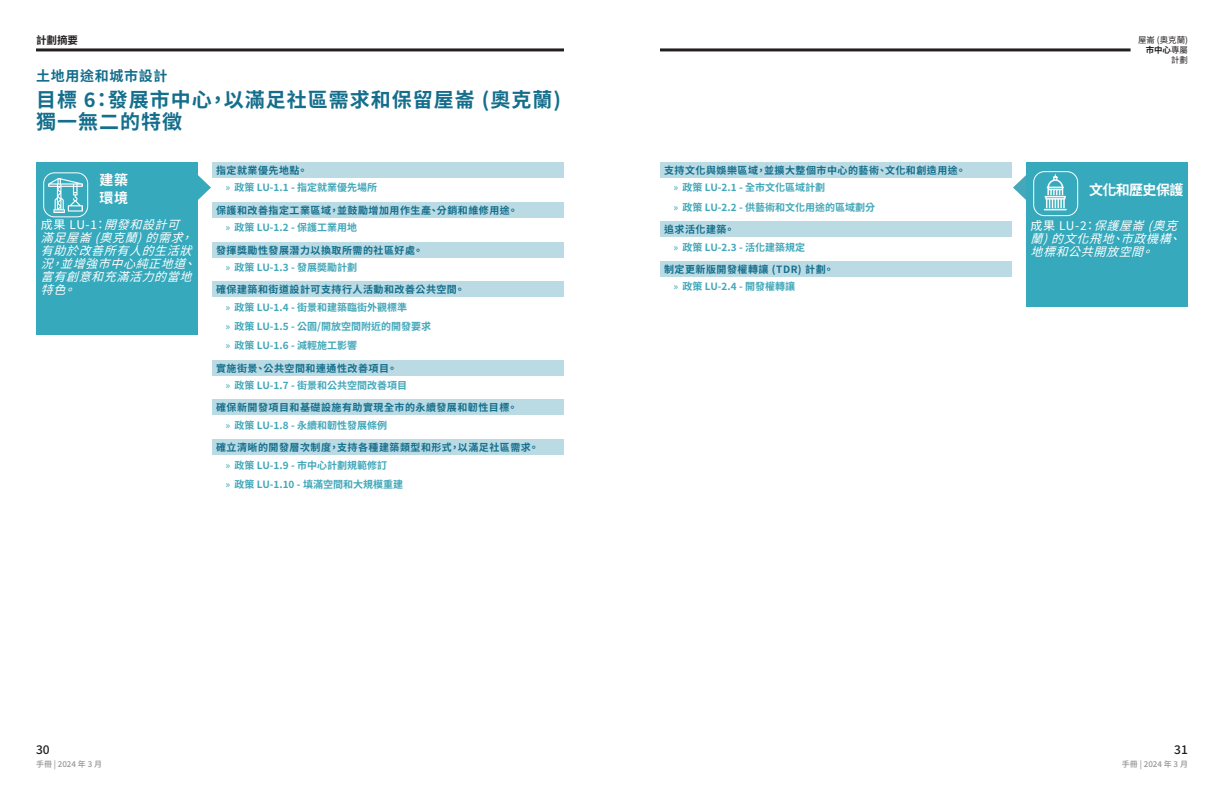
<style>
.page{position:relative;width:1224px;height:792px;background:#fff}
.page>*{position:absolute;margin:0;border:0;box-sizing:border-box;transform-origin:0 0}
.VA_Body_Text{font:700 20px/22px "Noto Sans TC";letter-spacing:.05em;color:#146e8c}
.VA_Body_Text-2{font:700 14px "Noto Sans TC";letter-spacing:-.04em;color:#fff}
.VA_Body_Text-3{font:700 14px "Noto Sans TC";letter-spacing:.05em;color:#146e8c}
.VA_Body_Text-4{font:italic 12px/13px "Noto Sans TC";color:#fff}
.t1{font:500 12px "Noto Sans TC";color:#231f20}
.t2{font:700 10.5px "Noto Sans TC";color:#231f20}
.t3{font:700 10px "Noto Sans TC";color:#41a7b9}
.VA_Body_Text-5{font:700 10px "Noto Sans TC";letter-spacing:.05em;color:#146e8c}
.t4{font:8.5px/10.1px "Noto Sans TC";color:#231f20;text-align:right}
.t5{font:500 8px "Noto Sans TC";color:#939598}
.s1{font-style:normal}
.s2{font-weight:400}
.s3{font-weight:700}
</style>
<div class="page">
<hr style="left:36px;top:48px;width:528px;height:3px;background:#231f20">
<hr style="left:660px;top:48px;width:471px;height:3px;background:#231f20">
<svg style="left:1013px;top:175px;width:13px;height:25px"></svg>
<div style="left:1026px;top:162px;width:162px;height:145px;background:#36a9bc"></div>
<div style="left:1033px;top:171px;width:45px;height:45px;border:1px solid #fff;border-radius:11px"></div>
<svg style="left:1038px;top:173px;width:35px;height:37px"></svg>
<svg style="left:198px;top:175px;width:13px;height:25px"></svg>
<div style="left:36px;top:162px;width:162px;height:166px;background:#36a9bc"></div>
<div style="left:36px;top:169px;width:162px;height:166px;background:#36a9bc"></div>
<div style="left:43px;top:172px;width:45px;height:45px;border:1px solid #fff;border-radius:11px"></div>
<svg style="left:48px;top:178px;width:35px;height:35px"></svg>
<div style="left:212px;top:162px;width:351px;height:16px;background:#badbe4"></div>
<div style="left:212px;top:202px;width:351px;height:16px;background:#badbe4"></div>
<div style="left:212px;top:242px;width:351px;height:16px;background:#badbe4"></div>
<div style="left:212px;top:281px;width:351px;height:16px;background:#badbe4"></div>
<div style="left:212px;top:360px;width:351px;height:16px;background:#badbe4"></div>
<div style="left:212px;top:400px;width:351px;height:15px;background:#badbe4"></div>
<div style="left:212px;top:439px;width:351px;height:16px;background:#badbe4"></div>
<div style="left:660px;top:162px;width:351px;height:16px;background:#badbe4"></div>
<div style="left:660px;top:221px;width:351px;height:16px;background:#badbe4"></div>
<div style="left:660px;top:261px;width:351px;height:16px;background:#badbe4"></div>
<p class="t2" style="left:36px;top:35px;width:43px">計劃摘要</p>
<p class="VA_Body_Text-3" style="left:36px;top:68px;width:133px">土地用途和城市設計</p>
<p class="VA_Body_Text" style="left:36px;top:89px;width:526px">目標 6：發展市中心，以滿足社區需求和保留屋崙 (奧克蘭)獨一無二的特徵</p>
<p class="VA_Body_Text-2" style="left:99px;top:172px;width:30px">建築</p>
<p class="VA_Body_Text-2" style="left:99px;top:190px;width:30px">環境</p>
<p class="VA_Body_Text-4" style="left:41px;top:218px;width:165px"><span class="s1">成果 LU - 1：</span>開發和設計可滿足屋崙(奧克蘭)的需求，有助於改善所有人的生活狀況，並增強市中心純正地道、富有創意和充滿活力的當地特色。</p>
<p class="VA_Body_Text-5" style="left:216px;top:165px;width:93px">指定就業優先地點。</p>
<p class="t3" style="left:226px;top:182px;width:153px"><span class="s2">»</span> 政策 LU-1.1 - 指定就業優先場所</p>
<p class="VA_Body_Text-5" style="left:216px;top:204px;width:303px">保護和改善指定工業區域，並鼓勵增加用作生產、分銷和維修用途。</p>
<p class="t3" style="left:226px;top:222px;width:133px"><span class="s2">»</span> 政策 LU-1.2 - 保護工業用地</p>
<p class="VA_Body_Text-5" style="left:216px;top:244px;width:208px">發揮獎勵性發展潛力以換取所需的社區好處。</p>
<p class="t3" style="left:226px;top:262px;width:133px"><span class="s2">»</span> 政策 LU-1.3 - 發展奬勵計劃</p>
<p class="VA_Body_Text-5" style="left:216px;top:284px;width:250px">確保建築和街道設計可支持行人活動和改善公共空間。</p>
<p class="t3" style="left:226px;top:302px;width:183px"><span class="s2">»</span> 政策 LU-1.4 - 街景和建築臨街外觀標準</p>
<p class="t3" style="left:226px;top:321px;width:207px"><span class="s2">»</span> 政策 LU-1.5 - 公園/開放空間附近的開發要求</p>
<p class="t3" style="left:226px;top:340px;width:133px"><span class="s2">»</span> 政策 LU-1.6 - 減輕施工影響</p>
<p class="VA_Body_Text-5" style="left:216px;top:362px;width:182px">實施街景、公共空間和連通性改善項目。</p>
<p class="t3" style="left:226px;top:380px;width:183px"><span class="s2">»</span> 政策 LU-1.7 - 街景和公共空間改善項目</p>
<p class="VA_Body_Text-5" style="left:216px;top:402px;width:303px">確保新開發項目和基礎設施有助實現全市的永續發展和韌性目標。</p>
<p class="t3" style="left:226px;top:420px;width:163px"><span class="s2">»</span> 政策 LU-1.8 - 永續和韌性發展條例</p>
<p class="VA_Body_Text-5" style="left:216px;top:442px;width:324px">確立清晰的開發層次制度，支持各種建築類型和形式，以滿足社區需求。</p>
<p class="t3" style="left:226px;top:459px;width:163px"><span class="s2">»</span> 政策 LU-1.9 - 市中心計劃規範修訂</p>
<p class="t3" style="left:226px;top:479px;width:179px"><span class="s2">»</span> 政策 LU-1.10 - 填滿空間和大規模重建</p>
<p class="VA_Body_Text-5" style="left:664px;top:165px;width:303px">支持文化與娛樂區域，並擴大整個市中心的藝術、文化和創造用途。</p>
<p class="t3" style="left:674px;top:182px;width:153px"><span class="s2">»</span> 政策 LU-2.1 - 全市文化區域計劃</p>
<p class="t3" style="left:674px;top:201px;width:203px"><span class="s2">»</span> 政策 LU-2.2 - 供藝術和文化用途的區域劃分</p>
<p class="VA_Body_Text-5" style="left:664px;top:224px;width:72px">追求活化建築。</p>
<p class="t3" style="left:674px;top:241px;width:133px"><span class="s2">»</span> 政策 LU-2.3 - 活化建築規定</p>
<p class="VA_Body_Text-5" style="left:664px;top:264px;width:171px">制定更新版開發權轉讓 (TDR) 計劃。</p>
<p class="t3" style="left:674px;top:281px;width:123px"><span class="s2">»</span> 政策 LU-2.4 - 開發權轉讓</p>
<p class="t4" style="left:1138px;top:35px;width:51px">屋崙 (奧克蘭)<span class="s3">市中心</span>專屬計劃</p>
<p class="VA_Body_Text-2" style="left:1089px;top:182px;width:96px">文化和歷史保護</p>
<p class="VA_Body_Text-4" style="left:1030px;top:220px;width:160px"><span class="s1">成果 LU -2：</span>保護屋崙(奧克蘭)的文化飛地、市政機構、地標和公共開放空間。</p>
<p class="t1" style="left:36px;top:743px;width:15px">30</p>
<p class="t1" style="left:1174px;top:743px;width:15px">31</p>
<p class="t5" style="left:36px;top:759px;width:68px">手冊 | 2024 年 3 月</p>
<p class="t5" style="left:1122px;top:759px;width:68px">手冊 | 2024 年 3 月</p>
</div>
